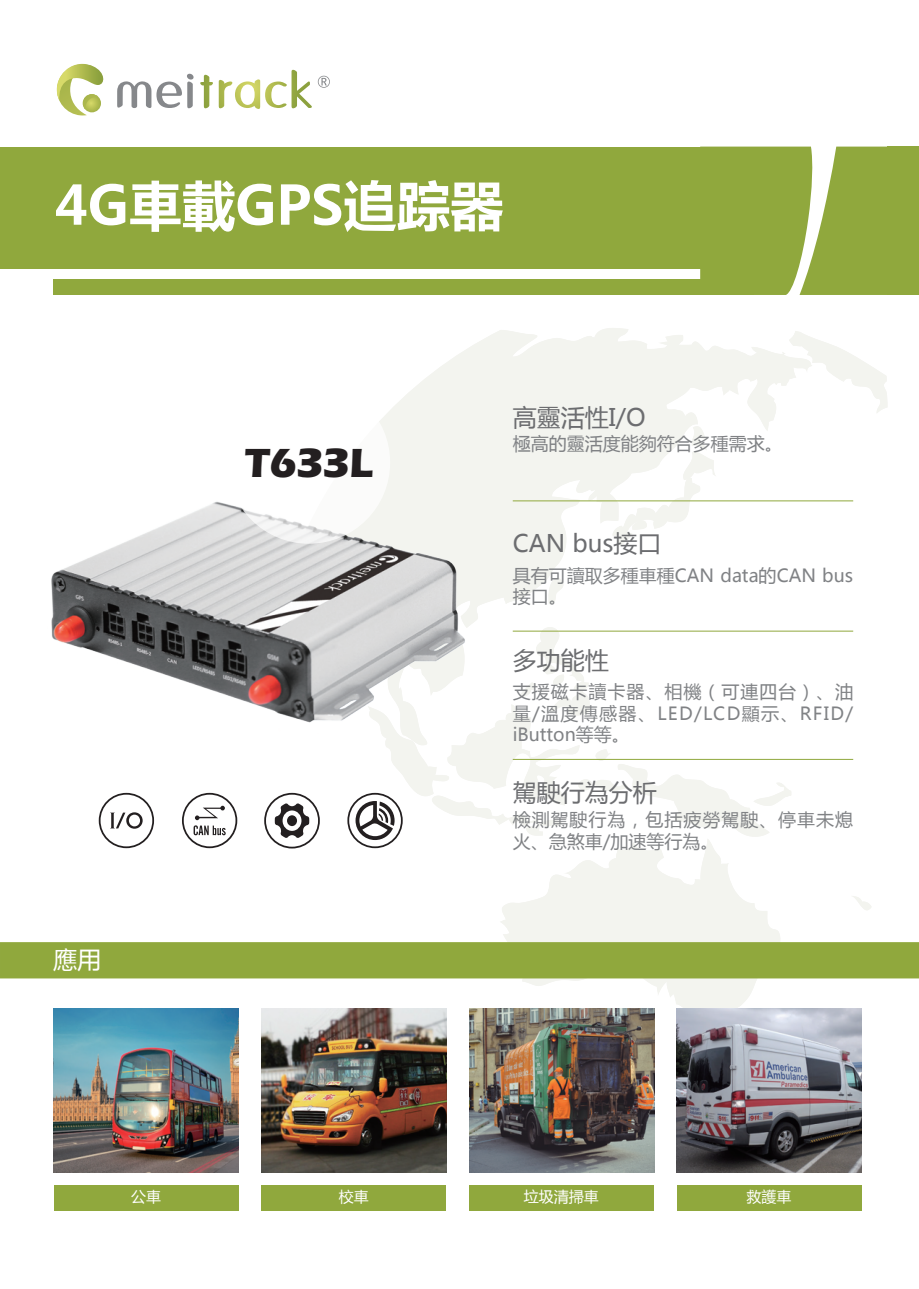
<style>
.page{position:relative;width:919px;height:1289px;background:#fff}
.page>*{position:absolute;margin:0;border:0;box-sizing:border-box;transform-origin:0 0}
.t1{font:700 53.4px "Microsoft Ya Hei";color:#fff}
.t2{font:700 42.45px "Eras IT Cby BT";color:#231f20}
.t3{font:24px "Microsoft Ya Hei";color:#6c6d70}
.t4{font:24px "Microsoft Ya Hei";color:#fff}
.t5{font:18px/21.6px "Microsoft Ya Hei";color:#808285}
.t6{font:18px/21.6px "Microsoft Ya Hei";letter-spacing:.055em;color:#808285}
.t7{font:15px "Microsoft Ya Hei";color:#fff}
</style>
<div class="page">
<svg style="left:500px;top:848px;width:280px;height:166px;fill:#f3f4ef"></svg>
<svg style="left:853px;top:896px;width:18px;height:14px"></svg>
<svg style="left:379px;top:328px;width:432px;height:304px;fill:#f3f4ef"></svg>
<svg style="left:548px;top:577px;width:17px;height:28px"></svg>
<svg style="left:612px;top:422px;width:104px;height:124px"></svg>
<svg style="left:782px;top:331px;width:105px;height:83px"></svg>
<div style="left:0;top:147px;width:713px;height:121px;background:#90a83d"></div>
<div style="left:53px;top:279px;width:701px;height:16px;background:#90a83d"></div>
<svg style="left:700px;top:147px;width:187px;height:148px"></svg>
<div style="left:887px;top:147px;width:31px;height:148px;background:#90a83d"></div>
<div style="left:54px;top:1185px;width:185px;height:25px;background:#90a83d"></div>
<div style="left:261px;top:1185px;width:185px;height:25px;background:#90a83d"></div>
<div style="left:469px;top:1185px;width:184px;height:25px;background:#90a83d"></div>
<div style="left:676px;top:1185px;width:185px;height:25px;background:#90a83d"></div>
<hr style="left:512px;top:500px;width:341px;height:1px;background:#90a83d">
<hr style="left:512px;top:630px;width:341px;height:1px;background:#90a83d">
<hr style="left:512px;top:759px;width:341px;height:1px;background:#90a83d">
<svg style="left:56px;top:64px;width:48px;height:52px"></svg>
<svg style="left:117px;top:73px;width:77px;height:35px"></svg>
<svg style="left:200px;top:70px;width:112px;height:39px"></svg>
<svg style="left:318px;top:76px;width:12px;height:12px"></svg>
<svg style="left:264px;top:792px;width:56px;height:56px"></svg>
<div style="left:0;top:942px;width:918px;height:36px;background:#90a83d"></div>
<img style="left:54px;top:1008px;width:185px;height:164px">
<img style="left:261px;top:1008px;width:185px;height:164px">
<img style="left:469px;top:1008px;width:185px;height:164px">
<img style="left:676px;top:1008px;width:185px;height:164px">
<svg style="left:99px;top:792px;width:55px;height:56px"></svg>
<svg style="left:182px;top:792px;width:55px;height:56px"></svg>
<svg style="left:347px;top:621px;width:444px;height:227px"></svg>
<img style="left:51px;top:495px;width:424px;height:242px">
<div style="left:228px;top:381px;width:162px;height:162px;background:#fff;border-radius:50%"></div>
<h1 class="t1" style="left:55px;top:168px;width:450px">4G車載GPS追踪器</h1>
<h3 class="t4" style="left:53px;top:943px;width:49px">應用</h3>
<h2 class="t2" style="left:245px;top:436px;width:129px">T633L</h2>
<h3 class="t3" style="left:512px;top:401px;width:134px">高靈活性I/O</h3>
<p class="t5" style="left:512px;top:432px;width:271px">極高的靈活度能夠符合多種需求。</p>
<h3 class="t3" style="left:512px;top:527px;width:150px">CAN bus接口</h3>
<p class="t5" style="left:512px;top:563px;width:342px">具有可讀取多種車種CAN data的CAN bus接口。</p>
<h3 class="t3" style="left:512px;top:644px;width:97px">多功能性</h3>
<p class="t5" style="left:512px;top:680px;width:342px;text-align:justify">支援磁卡讀卡器、相機（可連四台）、油量/溫度傳感器、LED/LCD顯示、RFID/ iButton等等。</p>
<h3 class="t3" style="left:512px;top:776px;width:145px">駕駛行為分析</h3>
<p class="t6" style="left:512px;top:808px;width:342px">檢測駕駛行為，包括疲勞駕駛、停車未熄火、急煞車/加速等行為。</p>
<p class="t7" style="left:131px;top:1186px;width:31px">公車</p>
<p class="t7" style="left:339px;top:1186px;width:31px">校車</p>
<p class="t7" style="left:524px;top:1186px;width:76px">垃圾清掃車</p>
<p class="t7" style="left:746px;top:1186px;width:46px">救護車</p>
</div>
